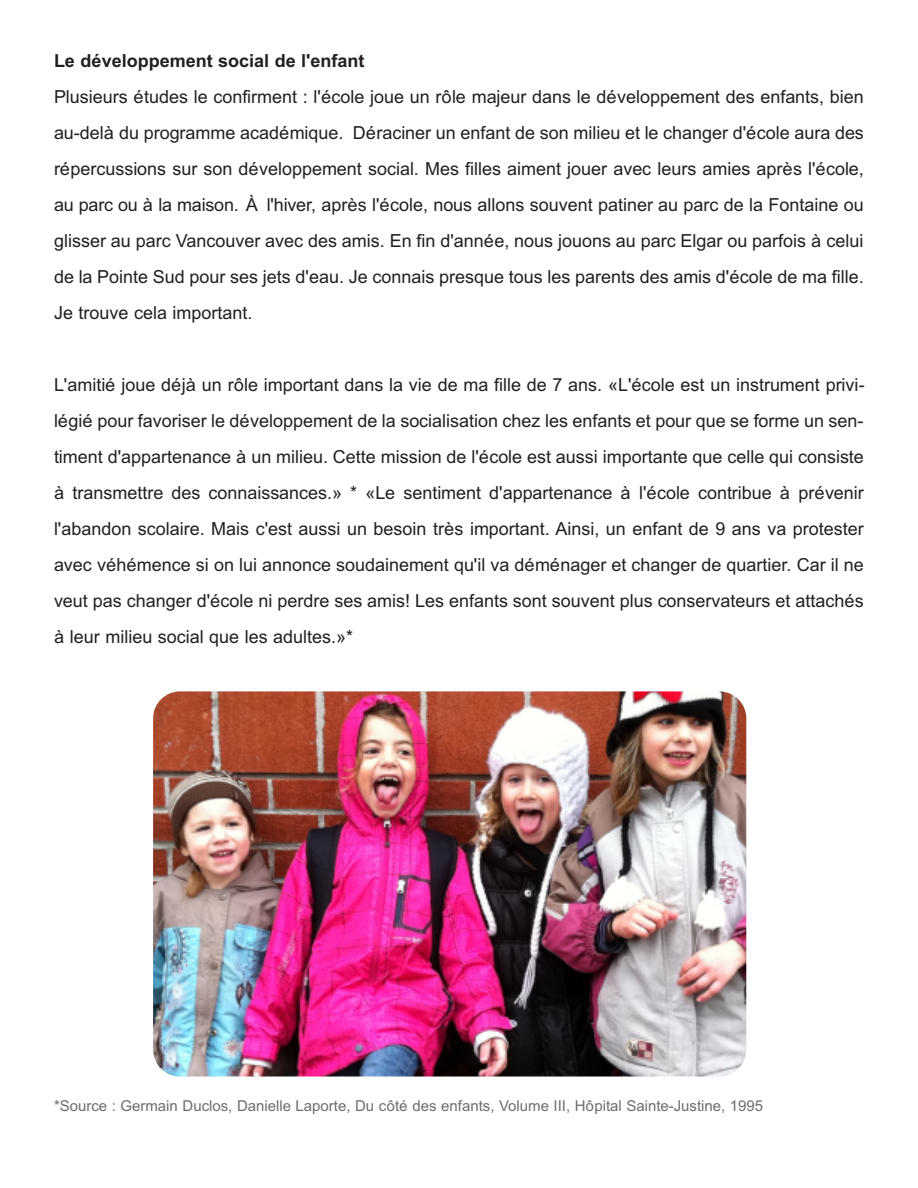
<style>
.page{position:relative;width:918px;height:1188px;background:#fff}
.page>*{position:absolute;margin:0;border:0;box-sizing:border-box;transform-origin:0 0}
.t1{font:18px/36px "Arial";color:#231f20;text-align:justify}
.t2{font:700 18px "Arial";color:#231f20}
.t3{font:15px "Arial";color:#6c6d70}
</style>
<div class="page">
<img style="left:153px;top:691px;width:593px;height:386px">
<p class="t2" style="left:54px;top:50px;width:312px">Le développement social de l'enfant</p>
<p class="t1" style="left:54px;top:79px;width:811px">Plusieurs études le confirment : l'école joue un rôle majeur dans le développement des enfants, bien au-delà du programme académique. Déraciner un enfant de son milieu et le changer d'école aura des répercussions sur son développement social. Mes filles aiment jouer avec leurs amies après l'école, au parc ou à la maison. À l'hiver, après l'école, nous allons souvent patiner au parc de la Fontaine ou glisser au parc Vancouver avec des amis. En fin d'année, nous jouons au parc Elgar ou parfois à celui de la Pointe Sud pour ses jets d'eau. Je connais presque tous les parents des amis d'école de ma fille.<br>Je trouve cela important.</p>
<p class="t1" style="left:54px;top:367px;width:812px">L'amitié joue déjà un rôle important dans la vie de ma fille de 7 ans. «L'école est un instrument privi&shy;légié pour favoriser le développement de la socialisation chez les enfants et pour que se forme un sen&shy;timent d'appartenance à un milieu. Cette mission de l'école est aussi importante que celle qui consiste à transmettre des connaissances.» * «Le sentiment d'appartenance à l'école contribue à prévenir l'abandon scolaire. Mais c'est aussi un besoin très important. Ainsi, un enfant de 9 ans va protester avec véhémence si on lui annonce soudainement qu'il va déménager et changer de quartier. Car il ne veut pas changer d'école ni perdre ses amis! Les enfants sont souvent plus conservateurs et attachés à leur milieu social que les adultes.»*</p>
<p class="t3" style="left:54px;top:1097px;width:711px">*Source : Germain Duclos, Danielle Laporte, Du côté des enfants, Volume III, Hôpital Sainte-Justine, 1995</p>
</div>
